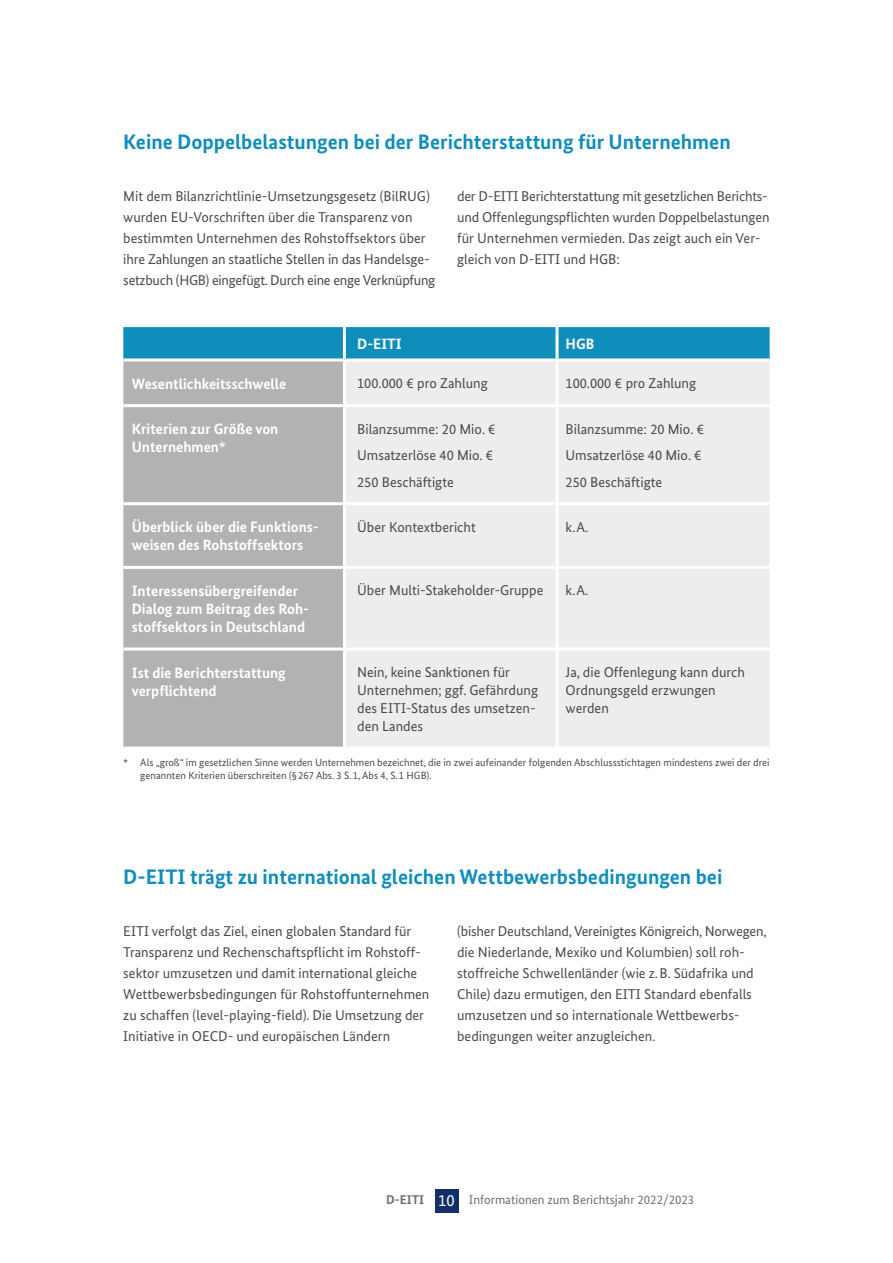
<style>
.page{position:relative;width:893px;height:1263px;background:#fff}
.page>*{position:absolute;margin:0;border:0;box-sizing:border-box;transform-origin:0 0}
.t1{font:700 21px "Bundes Sans";color:#0f8ebb}
.t2{font:700 15px/18px "Bundes Sans";color:#fff}
.t3{font:14.25px/21px "Bundes Sans";color:#4a4a49}
.t4{font:12.75px "Bundes Sans";color:#706f6f}
.t5{font:10.5px/13.5px "Bundes Sans";color:#4a4a49}
.s1{font-weight:700}
.s2{font-size:16.5px;color:#fff}
</style>
<div class="page">
<div style="left:435px;top:1189px;width:24px;height:24px;background:#123068"></div>
<div style="left:123px;top:327px;width:647px;height:31px;background:#0f8ebb"></div>
<svg style="left:123px;top:361px;width:220px;height:385px;background:#b5b4b4"></svg>
<div style="left:346px;top:362px;width:424px;height:384px;background:#ededed"></div>
<hr style="left:556px;top:327px;width:3px;height:31px;background:#fff">
<hr style="left:556px;top:361px;width:3px;height:43px;background:#fff">
<hr style="left:556px;top:407px;width:3px;height:95px;background:#fff">
<hr style="left:556px;top:505px;width:3px;height:61px;background:#fff">
<hr style="left:556px;top:569px;width:3px;height:78px;background:#fff">
<hr style="left:556px;top:650px;width:3px;height:96px;background:#fff">
<hr style="left:123px;top:404px;width:221px;height:3px;background:#fff">
<hr style="left:344px;top:404px;width:213px;height:3px;background:#fff">
<hr style="left:557px;top:404px;width:213px;height:3px;background:#fff">
<hr style="left:123px;top:502px;width:221px;height:3px;background:#fff">
<hr style="left:344px;top:502px;width:213px;height:3px;background:#fff">
<hr style="left:557px;top:502px;width:213px;height:3px;background:#fff">
<hr style="left:123px;top:566px;width:221px;height:3px;background:#fff">
<hr style="left:344px;top:566px;width:213px;height:3px;background:#fff">
<hr style="left:557px;top:566px;width:213px;height:3px;background:#fff">
<hr style="left:123px;top:647px;width:221px;height:3px;background:#fff">
<hr style="left:344px;top:647px;width:213px;height:3px;background:#fff">
<hr style="left:557px;top:647px;width:213px;height:3px;background:#fff">
<hr style="left:343px;top:327px;width:3px;height:31px;background:#fff">
<h1 class="t1" style="left:123px;top:129px;width:609px">Keine Doppelbelastungen bei der Berichterstattung für Unternehmen</h1>
<p class="t3" style="left:123px;top:186px;width:314px">Mit dem Bilanzrichtlinie-Umsetzungsgesetz (BilRUG) wurden EU-Vorschriften über die Transparenz von bestimmten Unternehmen des Rohstoffsektors über ihre Zahlungen an staatliche Stellen in das Handelsge&shy;setzbuch (HGB) eingefügt. Durch eine enge Verknüpfung</p>
<p class="t3" style="left:457px;top:186px;width:314px">der D-EITI Berichterstattung mit gesetzlichen Berichts&shy;und Offenlegungspflichten wurden Doppelbelastungen für Unternehmen vermieden. Das zeigt auch ein Ver&shy;gleich von D-EITI und HGB:</p>
<p class="t2" style="left:357px;top:335px;width:46px">D-EITI</p>
<p class="t2" style="left:566px;top:335px;width:31px">HGB</p>
<p class="t2" style="left:132px;top:374px;width:156px">Wesentlichkeitsschwelle</p>
<p class="t3" style="left:357px;top:372px;width:132px">100.000 € pro Zahlung</p>
<p class="t3" style="left:566px;top:372px;width:132px">100.000 € pro Zahlung</p>
<p class="t2" style="left:132px;top:420px;width:148px">Kriterien zur Größe von<br>Unternehmen*</p>
<p class="t3" style="left:357px;top:415px;width:140px;line-height:26.5px">Bilanzsumme: 20 Mio. €<br>Umsatzerlöse 40 Mio. €<br>250 Beschäftigte</p>
<p class="t3" style="left:566px;top:415px;width:140px;line-height:26.5px">Bilanzsumme: 20 Mio. €<br>Umsatzerlöse 40 Mio. €<br>250 Beschäftigte</p>
<p class="t2" style="left:132px;top:518px;width:188px">Überblick über die Funktions&shy;weisen des Rohstoffsektors</p>
<p class="t3" style="left:357px;top:516px;width:120px">Über Kontextbericht</p>
<p class="t3" style="left:566px;top:516px;width:24px">k.A.</p>
<p class="t2" style="left:132px;top:582px;width:179px">Interessensübergreifender<br>Dialog zum Beitrag des Roh&shy;stoffsektors in Deutschland</p>
<p class="t3" style="left:357px;top:580px;width:188px">Über Multi-Stakeholder-Gruppe</p>
<p class="t3" style="left:566px;top:580px;width:24px">k.A.</p>
<p class="t2" style="left:132px;top:663px;width:156px">Ist die Berichterstattung verpflichtend</p>
<p class="t3" style="left:357px;top:663px;width:183px;line-height:18px">Nein, keine Sanktionen für<br>Unternehmen; ggf. Gefährdung des EITI-Status des umsetzen&shy;den Landes</p>
<p class="t3" style="left:566px;top:663px;width:181px;line-height:18px">Ja, die Offenlegung kann durch<br>Ordnungsgeld erzwungen werden</p>
<p class="t5" style="left:140px;top:755px;width:631px;text-indent:-17px">* Als „groß“ im gesetzlichen Sinne werden Unternehmen bezeichnet, die in zwei aufeinander folgenden Abschlussstichtagen mindestens zwei der drei genannten Kriterien überschreiten (§ 267 Abs. 3 S.1, Abs 4, S.1 HGB).</p>
<h1 class="t1" style="left:123px;top:864px;width:601px">D-EITI trägt zu international gleichen Wettbewerbsbedingungen bei</h1>
<p class="t3" style="left:123px;top:921px;width:308px">EITI verfolgt das Ziel, einen globalen Standard für Transparenz und Rechenschaftspflicht im Rohstoff&shy;sektor umzusetzen und damit international gleiche Wettbewerbsbedingungen für Rohstoffunternehmen zu schaffen (level-playing-field). Die Umsetzung der Initiative in OECD- und europäischen Ländern</p>
<p class="t3" style="left:457px;top:921px;width:311px">(bisher Deutschland, Vereinigtes Königreich, Norwegen, die Niederlande, Mexiko und Kolumbien) soll roh&shy;stoffreiche Schwellenländer (wie z.B. Südafrika und Chile) dazu ermutigen, den EITI Standard ebenfalls umzusetzen und so internationale Wettbewerbs&shy;bedingungen weiter anzugleichen.</p>
<p class="t4" style="left:386px;top:1192px;width:310px"><span class="s1">D-EITI</span> <span class="s2">10</span> Informationen zum Berichtsjahr 2022/2023</p>
</div>
